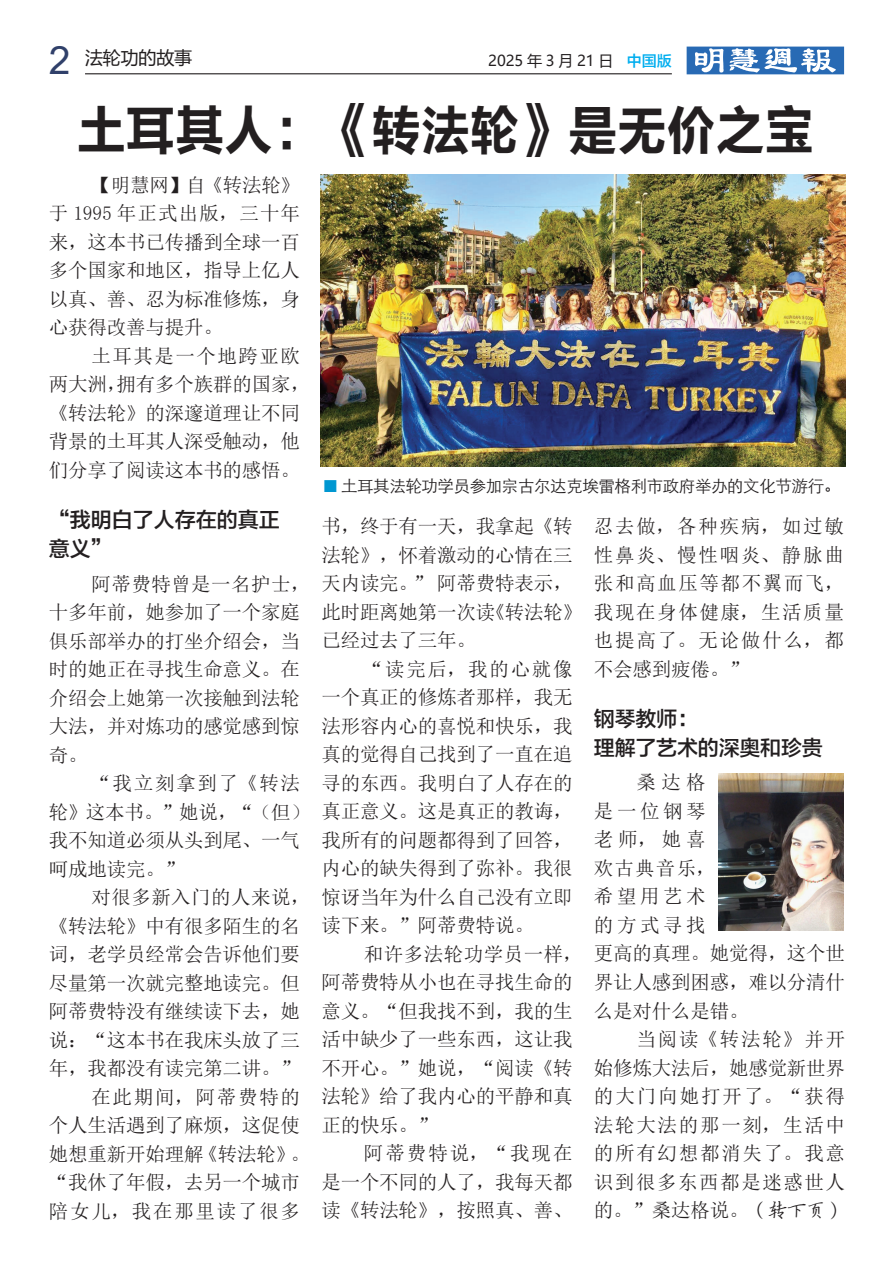
<style>
.page{position:relative;width:893px;height:1263px;background:#fff}
.page>*{position:absolute;margin:0;border:0;box-sizing:border-box;transform-origin:0 0}
.t1{font:54px "FZLTCHK GBK1 0";color:#231f20;scale:.91 1}
.t2{font:21px/28.5px "FZLTZHK GBK1 0";letter-spacing:-.01em;color:#231f20}
.t3{font:19.5px/28.5px "N Sim Sun";letter-spacing:-.01em;color:#231f20}
.t4{font:19.5px "N Sim Sun";letter-spacing:.09em;color:#231f20}
.t5{font:19.5px "N Sim Sun";letter-spacing:.025em;color:#231f20}
.t6{font:18px "Microsoft Ya Hei";letter-spacing:-.01em;color:#231f20}
.t7{font:16.5px "ST Xihei";letter-spacing:-.025em;color:#231f20}
.t8{font:15px "Microsoft Ya Hei";color:#231f20}
.s1{font-family:"Arial";font-size:39px;color:#30406a}
.s2{font-family:"FZLTZHK GBK1 0";color:#00aeef}
.s3{font-family:"FZYBKSJW GB1 0"}
</style>
<div class="page">
<hr style="left:85px;top:73px;width:587px;height:1px;background:#231f20">
<svg style="left:687px;top:47px;width:157px;height:27px"></svg>
<img style="left:320px;top:175px;width:525px;height:291px">
<img style="left:718px;top:774px;width:125px;height:157px">
<p class="t6" style="left:49px;top:46px;width:145px"><span class="s1">2</span> 法轮功的故事</p>
<p class="t8" style="left:488px;top:50px;width:185px">2025 年 3 月 21 日 <span class="s2">中国版</span></p>
<h1 class="t1" style="left:77px;top:101px;width:811px">土耳其人：《转法轮》是无价之宝</h1>
<p class="t3" style="left:49px;top:170px;width:253px;text-align:justify;text-indent:43px">【明慧网】自《转法轮》于 1995 年正式出版，三十年来，这本书已传播到全球一百多个国家和地区，指导上亿人以真、善、忍为标准修炼，身心获得改善与提升。</p>
<p class="t3" style="left:49px;top:341px;width:262px;text-indent:43px">土耳其是一个地跨亚欧两大洲，拥有多个族群的国家，《转法轮》的深邃道理让不同背景的土耳其人深受触动，他们分享了阅读这本书的感悟。</p>
<p class="t2" style="left:49px;top:506px;width:233px">“我明白了人存在的真正意义”</p>
<p class="t3" style="left:49px;top:569px;width:263px;text-indent:43px">阿蒂费特曾是一名护士，十多年前，她参加了一个家庭俱乐部举办的打坐介绍会，当时的她正在寻找生命意义。在介绍会上她第一次接触到法轮大法，并对炼功的感觉感到惊奇。</p>
<p class="t3" style="left:49px;top:769px;width:262px;text-indent:43px">“我立刻拿到了《转法轮》这本书。”她说，“（但）我不知道必须从头到尾、一气呵成地读完。”</p>
<p class="t5" style="left:91px;top:887px;width:220px">对很多新入门的人来说，</p>
<p class="t3" style="left:49px;top:911px;width:253px">《转法轮》中有很多陌生的名</p>
<p class="t3" style="left:49px;top:940px;width:253px">词，老学员经常会告诉他们要</p>
<p class="t3" style="left:49px;top:968px;width:253px">尽量第一次就完整地读完。但</p>
<p class="t3" style="left:49px;top:997px;width:253px">阿蒂费特没有继续读下去，她</p>
<p class="t3" style="left:49px;top:1025px;width:253px">说：“这本书在我床头放了三</p>
<p class="t3" style="left:49px;top:1054px;width:253px">年，我都没有读完第二讲。”</p>
<p class="t4" style="left:91px;top:1087px;width:210px">在此期间，阿蒂费特的</p>
<p class="t3" style="left:49px;top:1111px;width:253px">个人生活遇到了麻烦，这促使</p>
<p class="t3" style="left:49px;top:1140px;width:262px">她想重新开始理解《转法轮》。</p>
<p class="t3" style="left:49px;top:1168px;width:253px">“我休了年假，去另一个城市</p>
<p class="t4" style="left:49px;top:1201px;width:253px">陪女儿，我在那里读了很多</p>
<p class="t7" style="left:341px;top:474px;width:501px">土耳其法轮功学员参加宗古尔达克埃雷格利市政府举办的文化节游行。</p>
<p class="t3" style="left:321px;top:512px;width:262px">书，终于有一天，我拿起《转法轮》，怀着激动的心情在三天内读完。” 阿蒂费特表示，此时距离她第一次读《转法轮》已经过去了三年。</p>
<p class="t3" style="left:321px;top:654px;width:253px;text-align:justify;text-indent:43px">“读完后，我的心就像一个真正的修炼者那样，我无法形容内心的喜悦和快乐，我真的觉得自己找到了一直在追寻的东西。我明白了人存在的真正意义。这是真正的教诲，我所有的问题都得到了回答，内心的缺失得到了弥补。我很惊讶当年为什么自己没有立即读下来。”阿蒂费特说。</p>
<p class="t3" style="left:321px;top:939px;width:263px;text-indent:43px">和许多法轮功学员一样，阿蒂费特从小也在寻找生命的意义。“但我找不到，我的生活中缺少了一些东西，这让我不开心。”她说，“阅读《转法轮》给了我内心的平静和真正的快乐。”</p>
<p class="t3" style="left:321px;top:1139px;width:253px;text-align:justify;text-indent:43px">阿蒂费特说，“我现在是一个不同的人了，我每天都读《转法轮》，按照真、善、</p>
<p class="t3" style="left:594px;top:512px;width:252px;text-align:justify">忍去做，各种疾病，如过敏性鼻炎、慢性咽炎、静脉曲张和高血压等都不翼而飞，我现在身体健康，生活质量也提高了。无论做什么，都不会感到疲倦。”</p>
<p class="t2" style="left:594px;top:705px;width:230px">钢琴教师：<br>理解了艺术的深奥和珍贵</p>
<p class="t3" style="left:594px;top:768px;width:253px;text-indent:43px">桑达格<br>是一位钢琴<br>老师，她喜<br>欢古典音乐，<br>希望用艺术<br>的方式寻找<br>更高的真理。她觉得，这个世界让人感到困惑，难以分清什么是对什么是错。</p>
<p class="t3" style="left:594px;top:1025px;width:253px;text-align:justify;text-indent:43px">当阅读《转法轮》并开始修炼大法后，她感觉新世界的大门向她打开了。“获得法轮大法的那一刻，生活中的所有幻想都消失了。我意识到很多东西都是迷惑世人的。”桑达格说。<span class="s3">（转下页）</span></p>
</div>
